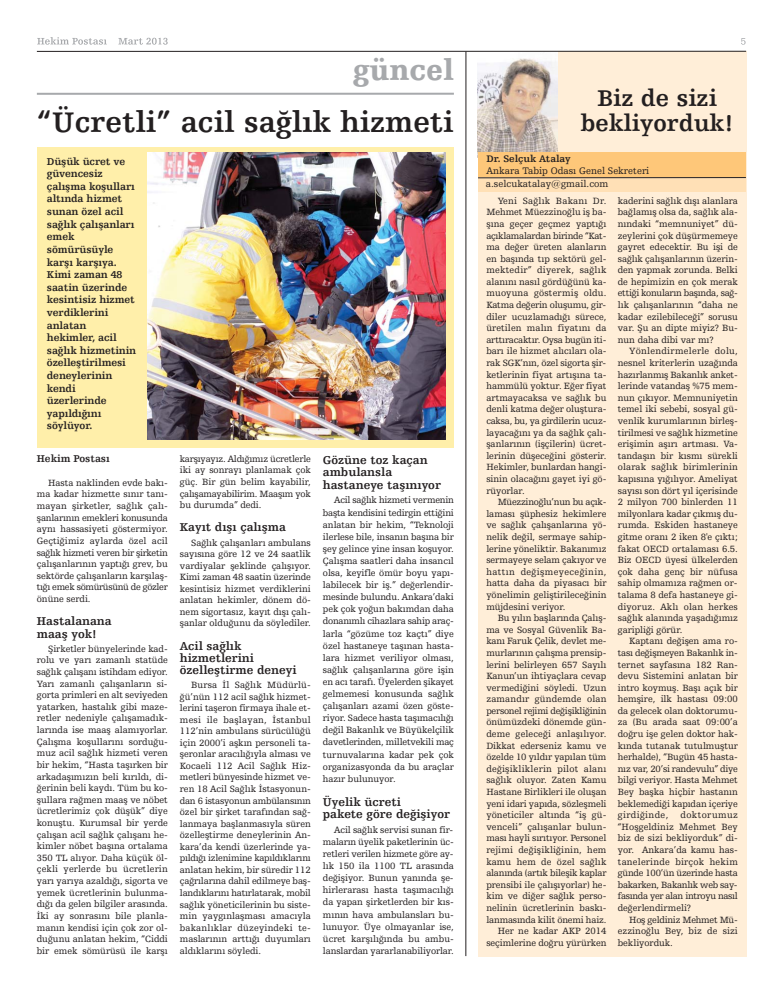
<style>
.page{position:relative;width:783px;height:993px;background:#fff}
.page>*{position:absolute;margin:0;border:0;box-sizing:border-box;transform-origin:0 0}
.t1{font:700 30px "Humanist Slabserif 712 BT";color:#231f20}
.t2{font:900 30px "Humanist Slabserif 712 BT";color:#a7a9ac}
.t3{font:700 24px/25px "Humanist Slabserif 712 BT";color:#231f20;text-align:center}
.t4{font:700 12px/12.6px "Humanist Slabserif 712 BT";color:#231f20}
.t5{font:700 10.5px/12.6px "Humanist Slabserif 712 BT";letter-spacing:-.01em;color:#231f20}
.t6{font:700 10.4px "Humanist Slabserif 712 BT";color:#231f20}
.t7{font:10px/13.6px "Humanist Slabserif 712 BT";color:#231f20}
.t8{font:700 10px "Humanist Slabserif 712 BT";color:#231f20}
.t9{font:9.6px/11.6px "Humanist Slabserif 712 BT";letter-spacing:-.005em;color:#231f20;text-align:justify}
</style>
<div class="page">
<div style="left:37px;top:147px;width:417px;height:300px;background:#ffefaa"></div>
<div style="left:478px;top:51px;width:268px;height:904px;background:#ffeed8"></div>
<img style="left:478px;top:52px;width:79px;height:100px">
<div style="left:478px;top:152px;width:267px;height:25px;background:#fec779"></div>
<div style="left:478px;top:177px;width:267px;height:15px;background:#ffe0b6"></div>
<hr style="left:478px;top:177px;width:267px;height:1px;background:#231f20">
<hr style="left:37px;top:51px;width:709px;height:1px;background:#231f20">
<hr style="left:37px;top:93px;width:417px;height:2px;background:#a7a9ac">
<svg style="left:37px;top:37px;width:51px;height:8px"></svg>
<svg style="left:741px;top:38px;width:4px;height:7px"></svg>
<hr style="left:465px;top:51px;width:1px;height:904px;background:#231f20">
<img style="left:147px;top:152px;width:299px;height:288px">
<h1 class="t2" style="left:352px;top:58px;width:103px">güncel</h1>
<h1 class="t1" style="left:37px;top:109px;width:418px">“Ücretli” acil sağlık hizmeti</h1>
<h2 class="t3" style="left:580px;top:88px;width:154px">Biz de sizi bekliyorduk!</h2>
<p class="t5" style="left:47px;top:156px;width:91px">Düşük ücret ve güvencesiz çalışma koşulları altında hizmet sunan özel acil sağlık çalışanları emek sömürüsüyle karşı karşıya.<br>Kimi zaman 48 saatin üzerinde kesintisiz hizmet verdiklerini anlatan hekimler, acil sağlık hizmetinin özelleştirilmesi deneylerinin kendi üzerlerinde yapıldığını söylüyor.</p>
<p class="t8" style="left:486px;top:154px;width:86px">Dr. Selçuk Atalay</p>
<p class="t7" style="left:485px;top:164px;width:165px">Ankara Tabip Odası Genel Sekreteri a.selcukatalay@gmail.com</p>
<p class="t9" style="left:617px;top:195px;width:122px">kaderini sağlık dışı alanlara bağlamış olsa da, sağlık ala&shy;nındaki “memnuniyet” dü&shy;zeylerini çok düşürmemeye gayret edecektir. Bu işi de sağlık çalışanlarının üzerin&shy;den yapmak zorunda. Belki de hepimizin en çok merak ettiği konuların başında, sağ&shy;lık çalışanlarının “daha ne kadar ezilebileceği” sorusu var. Şu an dipte miyiz? Bu&shy;nun daha dibi var mı?</p>
<p class="t9" style="left:617px;top:346px;width:122px;text-indent:11px">Yönlendirmelerle dolu, nesnel kriterlerin uzağında hazırlanmış Bakanlık anket&shy;lerinde vatandaş %75 mem&shy;nun çıkıyor. Memnuniyetin temel iki sebebi, sosyal gü&shy;venlik kurumlarının birleş&shy;tirilmesi ve sağlık hizmetine erişimin aşırı artması. Va&shy;tandaşın bir kısmı sürekli olarak sağlık birimlerinin kapısına yığılıyor. Ameliyat sayısı son dört yıl içerisinde 2 milyon 700 binlerden 11 milyonlara kadar çıkmış du&shy;rumda. Eskiden hastaneye gitme oranı 2 iken 8'e çıktı; fakat OECD ortalaması 6.5.<br>Biz OECD üyesi ülkelerden çok daha genç bir nüfusa sahip olmamıza rağmen or&shy;talama 8 defa hastaneye gi&shy;diyoruz. Aklı olan herkes sağlık alanında yaşadığımız garipliği görür.</p>
<p class="t9" style="left:617px;top:636px;width:122px;text-indent:11px">Kaptanı değişen ama ro&shy;tası değişmeyen Bakanlık in&shy;ternet sayfasına 182 Ran&shy;devu Sistemini anlatan bir intro koymuş. Başı açık bir hemşire, ilk hastası 09:00 da gelecek olan doktorumu&shy;za (Bu arada saat 09:00’a doğru işe gelen doktor hak&shy;kında tutanak tutulmuştur herhalde), “Bugün 45 hasta&shy;nız var, 20’si randevulu” diye bilgi veriyor. Hasta Mehmet Bey başka hiçbir hastanın beklemediği kapıdan içeriye girdiğinde,</p>
<p class="t9" style="left:486px;top:195px;width:122px;text-indent:11px">Yeni Sağlık Bakanı Dr.<br>Mehmet Müezzinoğlu iş ba&shy;şına geçer geçmez yaptığı açıklamalardan birinde “Kat&shy;ma değer üreten alanların en başında tıp sektörü gel&shy;mektedir” diyerek, sağlık alanını nasıl gördüğünü ka&shy;muoyuna göstermiş oldu.<br>Katma değerin oluşumu, gir&shy;diler ucuzlamadığı sürece, üretilen malın fiyatını da arttıracaktır. Oysa bugün iti&shy;barı ile hizmet alıcıları ola&shy;rak SGK’nın, özel sigorta şir&shy;ketlerinin fiyat artışına ta&shy;hammülü yoktur. Eğer fiyat artmayacaksa ve sağlık bu denli katma değer oluştura&shy;caksa, bu, ya girdilerin ucuz&shy;layacağını ya da sağlık çalı&shy;şanlarının (işçilerin) ücret&shy;lerinin düşeceğini gösterir.<br>Hekimler, bunlardan hangi&shy;sinin olacağını gayet iyi gö&shy;rüyorlar.</p>
<p class="t9" style="left:486px;top:497px;width:122px;text-indent:11px">Müezzinoğlu’nun bu açık&shy;laması şüphesiz hekimlere ve sağlık çalışanlarına yö&shy;nelik değil, sermaye sahip&shy;lerine yöneliktir. Bakanımız sermayeye selam çakıyor ve hattın değişmeyeceğinin, hatta daha da piyasacı bir yönelimin geliştirileceğinin müjdesini veriyor.</p>
<p class="t9" style="left:486px;top:612px;width:122px;text-align:right">Bu yılın başlarında Çalış&shy;ma ve Sosyal Güvenlik Ba&shy;kanı Faruk Çelik, devlet me&shy;murlarının çalışma prensip&shy;lerini belirleyen 657 Sayılı<br>Kanun’un ihtiyaçlara cevap vermediğini söyledi. Uzun zamandır gündemde olan personel rejimi değişikliğinin önümüzdeki dönemde gün&shy;deme geleceği anlaşılıyor.<br>Dikkat ederseniz kamu ve özelde 10 yıldır yapılan tüm değişikliklerin pilot alanı sağlık oluyor. Zaten Kamu<br>Hastane Birlikleri ile oluşan yeni idari yapıda, sözleşmeli yöneticiler altında “iş gü&shy;venceli” çalışanlar bulun&shy;ması hayli sırıtıyor. Personel rejimi değişikliğinin, hem kamu hem de özel sağlık alanında (artık bileşik kaplar prensibi ile çalışıyorlar) he&shy;kim ve diğer sağlık perso&shy;nelinin ücretlerinin baskı&shy;lanmasında kilit önemi haiz.<br>Her ne kadar AKP 2014 seçimlerine doğru yürürken</p>
<p class="t6" style="left:37px;top:454px;width:74px">Hekim Postası</p>
<p class="t9" style="left:37px;top:477px;width:132px;text-indent:11px">Hasta naklinden evde bakı&shy;ma kadar hizmette sınır tanı&shy;mayan şirketler, sağlık çalı&shy;şanlarının emekleri konusunda aynı hassasiyeti göstermiyor.<br>Geçtiğimiz aylarda özel acil sağlık hizmeti veren bir şirketin çalışanlarının yaptığı grev, bu sektörde çalışanların karşılaş&shy;tığı emek sömürüsünü de gözler önüne serdi.</p>
<p class="t4" style="left:37px;top:616px;width:76px;line-height:12.1px">Hastalanana maaş yok!</p>
<p class="t9" style="left:37px;top:643px;width:133px;text-indent:11px">Şirketler bünyelerinde kad&shy;rolu ve yarı zamanlı statüde sağlık çalışanı istihdam ediyor.<br>Yarı zamanlı çalışanların si&shy;gorta primleri en alt seviyeden yatarken, hastalık gibi maze&shy;retler nedeniyle çalışamadık&shy;larında ise maaş alamıyorlar.<br>Çalışma koşullarını sorduğu&shy;muz acil sağlık hizmeti veren bir hekim, “Hasta taşırken bir arkadaşımızın beli kırıldı, di&shy;ğerinin beli kaydı. Tüm bu ko&shy;şullara rağmen maaş ve nöbet ücretlerimiz çok düşük” diye konuştu. Kurumsal bir yerde çalışan acil sağlık çalışanı he&shy;kimler nöbet başına ortalama 350 TL alıyor. Daha küçük öl&shy;çekli yerlerde bu ücretlerin yarı yarıya azaldığı, sigorta ve yemek ücretlerinin bulunma&shy;dığı da gelen bilgiler arasında.<br>İki ay sonrasını bile planla&shy;manın kendisi için çok zor ol&shy;duğunu anlatan hekim, “Ciddi bir emek sömürüsü ile karşı</p>
<p class="t4" style="left:323px;top:454px;width:120px">Gözüne toz kaçan ambulansla hastaneye taşınıyor</p>
<p class="t9" style="left:323px;top:495px;width:132px;line-height:12.1px;text-indent:11px">Acil sağlık hizmeti vermenin başta kendisini tedirgin ettiğini anlatan bir hekim, “Teknoloji ilerlese bile, insanın başına bir şey gelince yine insan koşuyor.<br>Çalışma saatleri daha insancıl olsa, keyifle ömür boyu yapı&shy;labilecek bir iş.” değerlendir&shy;mesinde bulundu. Ankara’daki pek çok yoğun bakımdan daha donanımlı cihazlara sahip araç&shy;larla “gözüme toz kaçtı” diye özel hastaneye taşınan hasta&shy;lara hizmet veriliyor olması, sağlık çalışanlarına göre işin en acı tarafı. Üyelerden şikayet gelmemesi konusunda sağlık çalışanları azami özen göste&shy;riyor. Sadece hasta taşımacılığı değil Bakanlık ve Büyükelçilik davetlerinden, milletvekili maç turnuvalarına kadar pek çok organizasyonda da bu araçlar hazır bulunuyor.</p>
<p class="t4" style="left:323px;top:796px;width:129px">Üyelik ücreti<br>pakete göre değişiyor</p>
<p class="t9" style="left:323px;top:824px;width:132px;line-height:12.1px;text-indent:11px">Acil sağlık servisi sunan fir&shy;maların üyelik paketlerinin üc&shy;retleri verilen hizmete göre ay&shy;lık 150 ila 1100 TL arasında değişiyor. Bunun yanında şe&shy;hirlerarası hasta taşımacılığı da yapan şirketlerden bir kıs&shy;mının hava ambulansları bu&shy;lunuyor. Üye olmayanlar ise, ücret karşılığında bu ambu&shy;lanslardan yararlanabiliyorlar.</p>
<p class="t9" style="left:180px;top:453px;width:132px">karşıyayız. Aldığımız ücretlerle iki ay sonrayı planlamak çok güç. Bir gün belim kayabilir, çalışamayabilirim. Maaşım yok bu durumda” dedi.</p>
<p class="t4" style="left:180px;top:522px;width:107px">Kayıt dışı çalışma</p>
<p class="t9" style="left:180px;top:537px;width:132px;text-indent:11px">Sağlık çalışanları ambulans sayısına göre 12 ve 24 saatlik vardiyalar şeklinde çalışıyor.<br>Kimi zaman 48 saatin üzerinde kesintisiz hizmet verdiklerini anlatan hekimler, dönem dö&shy;nem sigortasız, kayıt dışı çalı&shy;şanlar olduğunu da söylediler.</p>
<p class="t4" style="left:180px;top:640px;width:118px;line-height:12px">Acil sağlık hizmetlerini özelleştirme deneyi</p>
<p class="t9" style="left:180px;top:679px;width:132px;text-indent:11px">Bursa İl Sağlık Müdürlü&shy;ğü’nün 112 acil sağlık hizmet&shy;lerini taşeron firmaya ihale et&shy;mesi ile başlayan, İstanbul 112’nin ambulans sürücülüğü için 2000’i aşkın personeli ta&shy;şeronlar aracılığıyla alması ve Kocaeli 112 Acil Sağlık Hiz&shy;metleri bünyesinde hizmet ve&shy;ren 18 Acil Sağlık İstasyonun&shy;dan 6 istasyonun ambülansının özel bir şirket tarafından sağ&shy;lanmaya başlanmasıyla süren özelleştirme deneylerinin An&shy;kara’da kendi üzerlerinde ya&shy;pıldığı izlenimine kapıldıklarını anlatan hekim, bir süredir 112 çağrılarına dahil edilmeye baş&shy;landıklarını hatırlatarak, mobil sağlık yöneticilerinin bu siste&shy;min yaygınlaşması amacıyla bakanlıklar düzeyindeki te&shy;maslarının arttığı duyumları aldıklarını söyledi.</p>
<p class="t9" style="left:617px;top:809px;width:122px;text-indent:63px">doktorumuz “Hoşgeldiniz Mehmet Bey biz de sizi bekliyorduk” di&shy;yor. Ankara’da kamu has&shy;tanelerinde birçok hekim günde 100’ün üzerinde hasta bakarken, Bakanlık web say&shy;fasında yer alan introyu nasıl değerlendirmeli?</p>
<p class="t9" style="left:617px;top:914px;width:121px;text-indent:11px">Hoş geldiniz Mehmet Mü&shy;ezzinoğlu Bey, biz de sizi bekliyorduk.</p>
</div>
